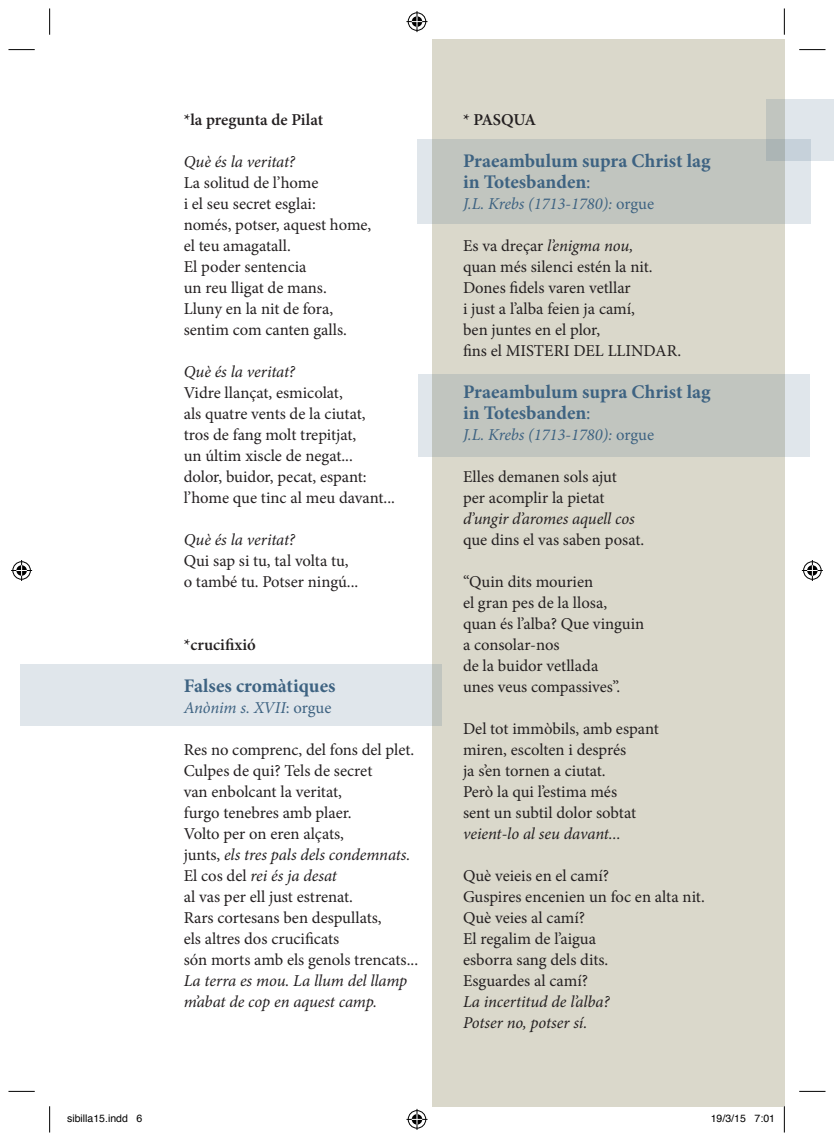
<style>
.page{position:relative;width:834px;height:1141px;background:#fff}
.page>*{position:absolute;margin:0;border:0;box-sizing:border-box;transform-origin:0 0}
.t1{font:700 19.25px/21px "Minion Pro";color:#3e6382}
.t2{font:16.62px/21px "Minion Pro";color:#231f20}
.t3{font:italic 16.62px/21px "Minion Pro";letter-spacing:-.005em;color:#231f20}
.t4{font:italic 16.62px "Minion Pro";letter-spacing:-.005em;color:#3e6382}
.t5{font:600 16.62px "Minion Pro";color:#231f20}
.t6{font:10.5px "Helvetica";color:#000}
.s1{font-style:normal}
.s2{font-style:italic}
.s3{font-weight:400}
</style>
<div class="page">
<div style="left:432px;top:40px;width:352px;height:1067px;background:#dad8cb"></div>
<div style="left:21px;top:664px;width:421px;height:62px;background:#e0e6eb"></div>
<svg style="left:766px;top:100px;width:67px;height:61px;background:#d8dee0"></svg>
<svg style="left:417px;top:139px;width:393px;height:85px;background:#c3c7c3"></svg>
<svg style="left:418px;top:374px;width:392px;height:82px;background:#c4c8c3"></svg>
<svg style="left:8px;top:49px;width:27px;height:1px"></svg>
<svg style="left:799px;top:49px;width:26px;height:1px"></svg>
<svg style="left:8px;top:1091px;width:27px;height:1px"></svg>
<svg style="left:799px;top:1091px;width:26px;height:1px"></svg>
<svg style="left:49px;top:8px;width:1px;height:27px"></svg>
<svg style="left:49px;top:1106px;width:1px;height:26px"></svg>
<svg style="left:783px;top:8px;width:1px;height:27px"></svg>
<svg style="left:783px;top:1107px;width:1px;height:25px"></svg>
<svg style="left:406px;top:11px;width:21px;height:21px"></svg>
<svg style="left:406px;top:1109px;width:21px;height:21px"></svg>
<svg style="left:11px;top:560px;width:21px;height:21px"></svg>
<svg style="left:801px;top:560px;width:21px;height:21px"></svg>
<p class="t5" style="left:184px;top:108px;width:141px">*la pregunta de Pilat</p>
<p class="t3" style="left:184px;top:151px;width:113px">Què és la veritat?</p>
<p class="t2" style="left:184px;top:172px;width:189px">La solitud de l’home<br>i el seu secret esglai:<br>només, potser, aquest home, el teu amagatall.<br>El poder sentencia<br>un reu lligat de mans.<br>Lluny en la nit de fora, sentim com canten galls.</p>
<p class="t3" style="left:184px;top:361px;width:113px">Què és la veritat?</p>
<p class="t2" style="left:184px;top:382px;width:213px">Vidre llançat, esmicolat,<br>als quatre vents de la ciutat, tros de fang molt trepitjat,<br>un últim xiscle de negat... dolor, buidor, pecat, espant: l’home que tinc al meu davant...</p>
<p class="t3" style="left:184px;top:529px;width:113px">Què és la veritat?</p>
<p class="t2" style="left:184px;top:550px;width:176px">Qui sap si tu, tal volta tu, o també tu. Potser ningú...</p>
<p class="t5" style="left:184px;top:633px;width:74px">*crucifixió</p>
<p class="t1" style="left:184px;top:675px;width:153px">Falses cromàtiques</p>
<p class="t4" style="left:184px;top:696px;width:149px">Anònim s. XVII<span class="s1">: orgue</span></p>
<p class="t2" style="left:184px;top:739px;width:236px">Res no comprenc, del fons del plet.<br>Culpes de qui? Tels de secret<br>van enbolcant la veritat,<br>furgo tenebres amb plaer.<br>Volto per on eren alçats,<br>junts, <span class="s2">els tres pals dels condemnats.<br></span>El cos del <span class="s2">rei és ja desat<br></span>al vas per ell just estrenat.<br>Rars cortesans ben despullats,<br>els altres dos crucificats<br>són morts amb els genols trencats...</p>
<p class="t3" style="left:184px;top:970px;width:225px">La terra es mou. La llum del llamp m’abat de cop en aquest camp.</p>
<p class="t5" style="left:463px;top:108px;width:75px">* PASQUA</p>
<p class="t1" style="left:463px;top:150px;width:249px">Praeambulum supra Christ lag in Totesbanden<span class="s3">:</span></p>
<p class="t4" style="left:463px;top:192px;width:192px">J.L. Krebs (1713-1780): <span class="s1">orgue</span></p>
<p class="t2" style="left:463px;top:235px;width:219px">Es va dreçar <span class="s2">l’enigma nou,<br></span>quan més silenci estén la nit.<br>Dones fidels varen vetllar<br>i just a l’alba feien ja camí,<br>ben juntes en el plor,<br>fins el MISTERI DEL LLINDAR.</p>
<p class="t1" style="left:463px;top:381px;width:249px">Praeambulum supra Christ lag in Totesbanden<span class="s3">:</span></p>
<p class="t4" style="left:463px;top:423px;width:192px">J.L. Krebs (1713-1780): <span class="s1">orgue</span></p>
<p class="t2" style="left:463px;top:466px;width:155px">Elles demanen sols ajut per acomplir la pietat</p>
<p class="t3" style="left:463px;top:508px;width:173px">d’ungir d’aromes aquell cos</p>
<p class="t2" style="left:463px;top:529px;width:183px">que dins el vas saben posat.</p>
<p class="t2" style="left:463px;top:571px;width:183px">“Quin dits mourien<br>el gran pes de la llosa, quan és l’alba? Que vinguin a consolar-nos<br>de la buidor vetllada<br>unes veus compassives”.</p>
<p class="t2" style="left:463px;top:718px;width:197px">Del tot immòbils, amb espant miren, escolten i després<br>ja s’en tornen a ciutat.<br>Però la qui l’estima més<br>sent un subtil dolor sobtat</p>
<p class="t3" style="left:463px;top:823px;width:159px">veient-lo al seu davant...</p>
<p class="t2" style="left:463px;top:865px;width:243px">Què veieis en el camí?<br>Guspires encenien un foc en alta nit.<br>Què veies al camí?<br>El regalim de l’aigua<br>esborra sang dels dits.<br>Esguardes al camí?</p>
<p class="t3" style="left:463px;top:991px;width:148px">La incertitud de l’alba?<br>Potser no, potser sí.</p>
<p class="t6" style="left:67px;top:1110px;width:77px">sibilla15.indd 6</p>
<p class="t6" style="left:710px;top:1110px;width:66px">19/3/15 7:01</p>
</div>
